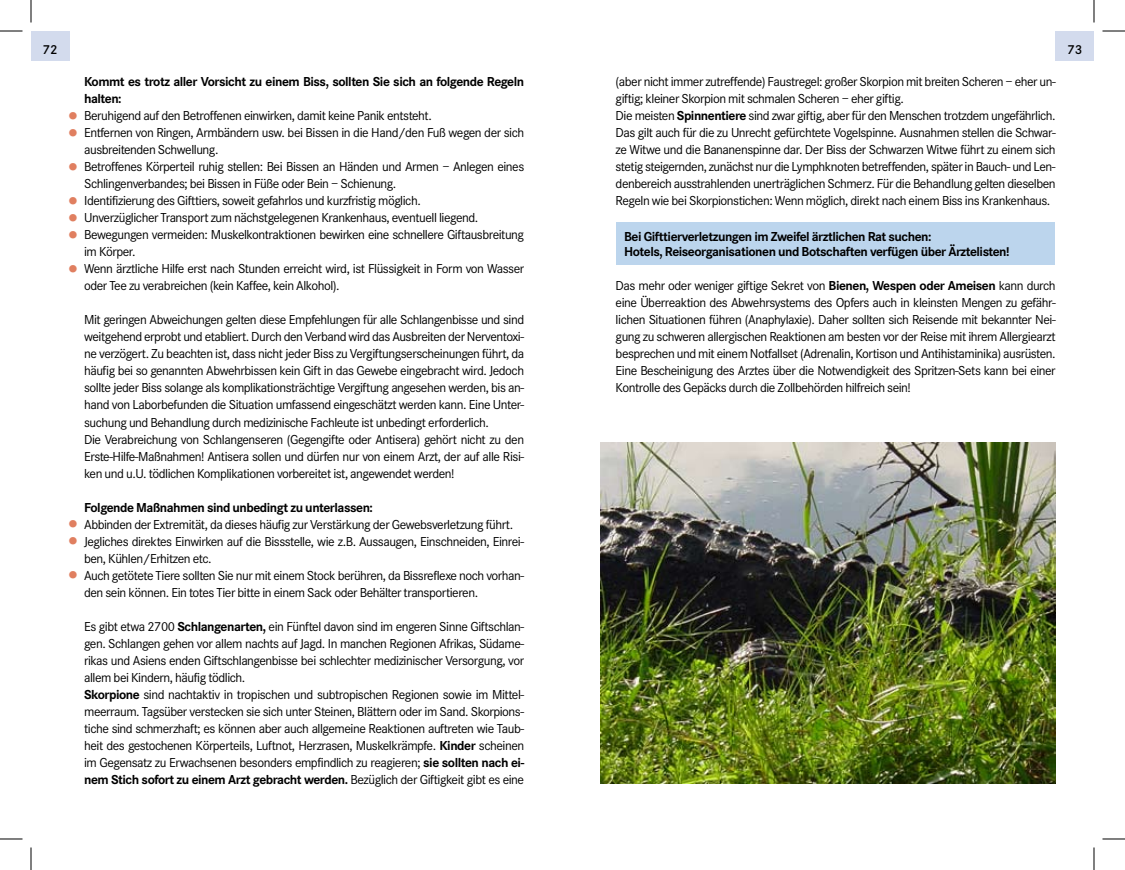
<style>
.page{position:relative;width:1125px;height:870px;background:#fff}
.page>*{position:absolute;margin:0;border:0;box-sizing:border-box;transform-origin:0 0}
.t1{font:13.5px/17px "Corporate S";letter-spacing:-.035em;color:#000}
.t2{font:700 13.5px/15.8px "Corporate S";letter-spacing:-.035em;color:#000}
.t3{font:600 13.5px "Corporate S";color:#000}
.s1{font-family:"European Pi One";font-size:9.3px;color:#e07f60}
.s2{font-weight:700}
</style>
<div class="page">
<div style="left:31px;top:31px;width:38px;height:30px;background:#d3dbed"></div>
<div style="left:1056px;top:31px;width:38px;height:30px;background:#d3dbed"></div>
<div style="left:616px;top:222px;width:439px;height:43px;background:#bcd5ed"></div>
<img style="left:601px;top:443px;width:454px;height:341px">
<svg style="left:0;top:31px;width:22px;height:1px"></svg>
<svg style="left:1102px;top:31px;width:23px;height:1px"></svg>
<svg style="left:0;top:839px;width:22px;height:1px"></svg>
<svg style="left:1102px;top:839px;width:23px;height:1px"></svg>
<svg style="left:31px;top:0;width:1px;height:23px"></svg>
<svg style="left:31px;top:847px;width:1px;height:23px"></svg>
<svg style="left:1094px;top:0;width:1px;height:23px"></svg>
<svg style="left:1094px;top:847px;width:1px;height:23px"></svg>
<p class="t3" style="left:43px;top:42px;width:16px">72</p>
<p class="t3" style="left:1067px;top:42px;width:16px">73</p>
<p class="t2" style="left:84px;top:74px;width:442px">Kommt es trotz aller Vorsicht zu einem Biss, sollten Sie sich an folgende Regeln</p>
<p class="t2" style="left:84px;top:91px;width:39px">halten:</p>
<p class="t1" style="left:69px;top:108px;width:364px"><span class="s1">)</span> Beruhigend auf den Betroffenen einwirken, damit keine Panik entsteht.</p>
<p class="t1" style="left:69px;top:125px;width:456px"><span class="s1">)</span> Entfernen von Ringen, Armbändern usw. bei Bissen in die Hand/den Fuß wegen der sich</p>
<p class="t1" style="left:84px;top:142px;width:136px">ausbreitenden Schwellung.</p>
<p class="t1" style="left:69px;top:159px;width:457px"><span class="s1">)</span> Betroffenes Körperteil ruhig stellen: Bei Bissen an Händen und Armen – Anlegen eines</p>
<p class="t1" style="left:84px;top:176px;width:314px">Schlingenverbandes; bei Bissen in Füße oder Bein – Schienung.</p>
<p class="t1" style="left:69px;top:193px;width:353px"><span class="s1">)</span> Identifizierung des Gifttiers, soweit gefahrlos und kurzfristig möglich.</p>
<p class="t1" style="left:69px;top:210px;width:410px"><span class="s1">)</span> Unverzüglicher Transport zum nächstgelegenen Krankenhaus, eventuell liegend.</p>
<p class="t1" style="left:69px;top:227px;width:456px"><span class="s1">)</span> Bewegungen vermeiden: Muskelkontraktionen bewirken eine schnellere Giftausbreitung</p>
<p class="t1" style="left:84px;top:244px;width:53px">im Körper.</p>
<p class="t1" style="left:69px;top:261px;width:456px"><span class="s1">)</span> Wenn ärztliche Hilfe erst nach Stunden erreicht wird, ist Flüssigkeit in Form von Wasser</p>
<p class="t1" style="left:84px;top:278px;width:257px">oder Tee zu verabreichen (kein Kaffee, kein Alkohol).</p>
<p class="t1" style="left:84px;top:312px;width:442px">Mit geringen Abweichungen gelten diese Empfehlungen für alle Schlangenbisse und sind weitgehend erprobt und etabliert. Durch den Verband wird das Ausbreiten der Nerventoxi&shy;ne verzögert. Zu beachten ist, dass nicht jeder Biss zu Vergiftungserscheinungen führt, da häufig bei so genannten Abwehrbissen kein Gift in das Gewebe eingebracht wird. Jedoch sollte jeder Biss solange als komplikationsträchtige Vergiftung angesehen werden, bis an&shy;hand von Laborbefunden die Situation umfassend eingeschätzt werden kann. Eine Unter&shy;suchung und Behandlung durch medizinische Fachleute ist unbedingt erforderlich.<br>Die Verabreichung von Schlangenseren (Gegengifte oder Antisera) gehört nicht zu den Erste-Hilfe-Maßnahmen! Antisera sollen und dürfen nur von einem Arzt, der auf alle Risi&shy;ken und u.U. tödlichen Komplikationen vorbereitet ist, angewendet werden!</p>
<p class="t2" style="left:84px;top:499px;width:290px">Folgende Maßnahmen sind unbedingt zu unterlassen:</p>
<p class="t1" style="left:69px;top:516px;width:445px"><span class="s1">)</span> Abbinden der Extremität, da dieses häufig zur Verstärkung der Gewebsverletzung führt.</p>
<p class="t1" style="left:69px;top:533px;width:456px"><span class="s1">)</span> Jegliches direktes Einwirken auf die Bissstelle, wie z.B. Aussaugen, Einschneiden, Einrei-</p>
<p class="t1" style="left:84px;top:550px;width:129px">ben, Kühlen/Erhitzen etc.</p>
<p class="t1" style="left:69px;top:567px;width:456px"><span class="s1">)</span> Auch getötete Tiere sollten Sie nur mit einem Stock berühren, da Bissreflexe noch vorhan-</p>
<p class="t1" style="left:84px;top:584px;width:396px">den sein können. Ein totes Tier bitte in einem Sack oder Behälter transportieren.</p>
<p class="t1" style="left:84px;top:618px;width:442px">Es gibt etwa 2700 <span class="s2">Schlangenarten,</span> ein Fünftel davon sind im engeren Sinne Giftschlan&shy;gen. Schlangen gehen vor allem nachts auf Jagd. In manchen Regionen Afrikas, Südame&shy;rikas und Asiens enden Giftschlangenbisse bei schlechter medizinischer Versorgung, vor allem bei Kindern, häufig tödlich.<br><span class="s2">Skorpione</span> sind nachtaktiv in tropischen und subtropischen Regionen sowie im Mittel&shy;meerraum. Tagsüber verstecken sie sich unter Steinen, Blättern oder im Sand. Skorpions&shy;tiche sind schmerzhaft; es können aber auch allgemeine Reaktionen auftreten wie Taub&shy;heit des gestochenen Körperteils, Luftnot, Herzrasen, Muskelkrämpfe. <span class="s2">Kinder</span> scheinen im Gegensatz zu Erwachsenen besonders empfindlich zu reagieren; <span class="s2">sie sollten nach ei&shy;nem Stich sofort zu einem Arzt gebracht werden.</span> Bezüglich der Giftigkeit gibt es eine</p>
<p class="t1" style="left:616px;top:74px;width:442px">(aber nicht immer zutreffende) Faustregel: großer Skorpion mit breiten Scheren – eher un&shy;giftig; kleiner Skorpion mit schmalen Scheren – eher giftig.<br>Die meisten <span class="s2">Spinnentiere</span> sind zwar giftig, aber für den Menschen trotzdem ungefährlich.<br>Das gilt auch für die zu Unrecht gefürchtete Vogelspinne. Ausnahmen stellen die Schwar&shy;ze Witwe und die Bananenspinne dar. Der Biss der Schwarzen Witwe führt zu einem sich stetig steigernden, zunächst nur die Lymphknoten betreffenden, später in Bauch- und Len&shy;denbereich ausstrahlenden unerträglichen Schmerz. Für die Behandlung gelten dieselben Regeln wie bei Skorpionstichen: Wenn möglich, direkt nach einem Biss ins Krankenhaus.</p>
<p class="t2" style="left:624px;top:228px;width:387px">Bei Gifttierverletzungen im Zweifel ärztlichen Rat suchen:<br>Hotels, Reiseorganisationen und Botschaften verfügen über Ärztelisten!</p>
<p class="t1" style="left:616px;top:278px;width:442px;text-align:justify">Das mehr oder weniger giftige Sekret von <span class="s2">Bienen, Wespen oder Ameisen</span> kann durch eine Überreaktion des Abwehrsystems des Opfers auch in kleinsten Mengen zu gefähr&shy;lichen Situationen führen (Anaphylaxie). Daher sollten sich Reisende mit bekannter Nei&shy;gung zu schweren allergischen Reaktionen am besten vor der Reise mit ihrem Allergiearzt besprechen und mit einem Notfallset (Adrenalin, Kortison und Antihistaminika) ausrüsten.<br>Eine Bescheinigung des Arztes über die Notwendigkeit des Spritzen-Sets kann bei einer Kontrolle des Gepäcks durch die Zollbehörden hilfreich sein!</p>
</div>
